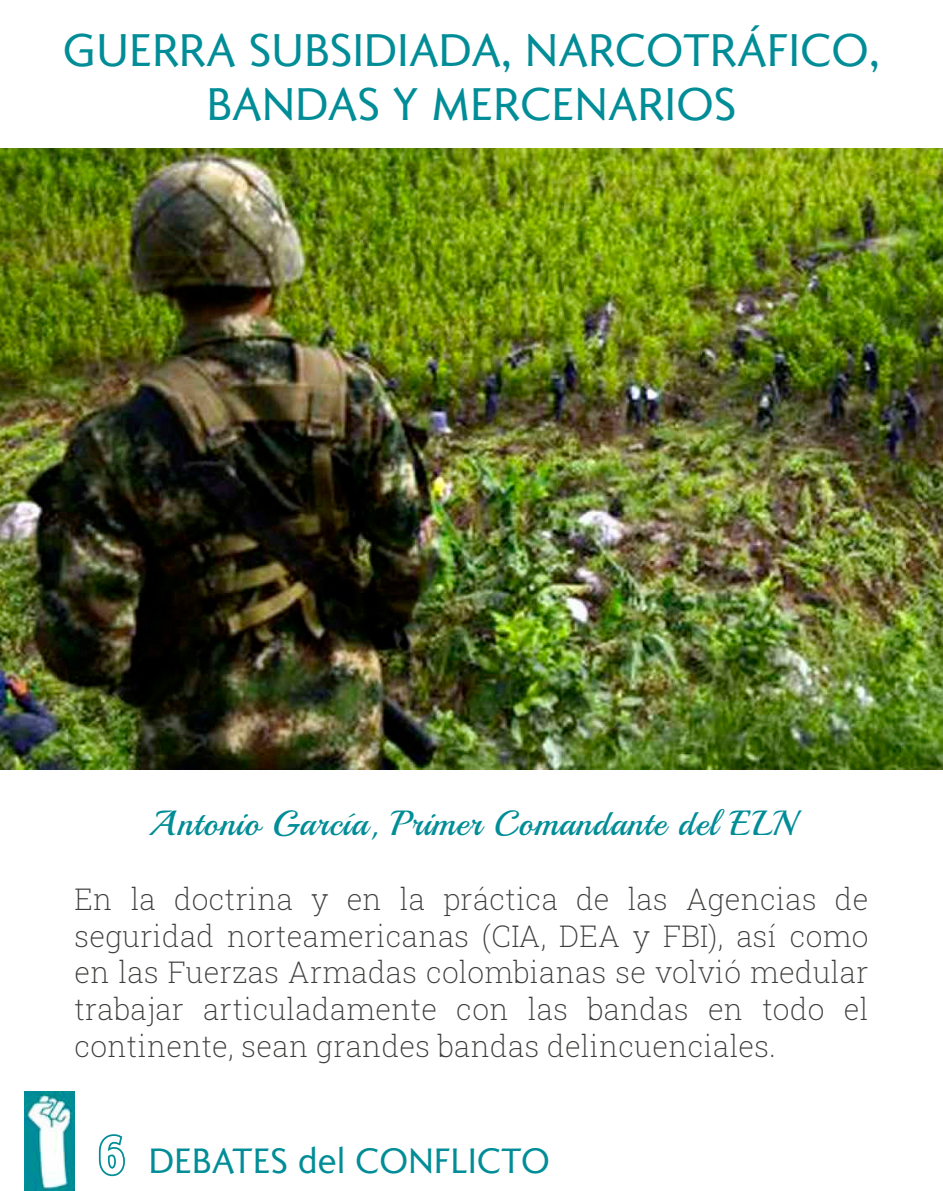
<style>
.page{position:relative;width:943px;height:1191px;background:#fff}
.page>*{position:absolute;margin:0;border:0;box-sizing:border-box;transform-origin:0 0}
.t1{font:45.5px/53.9px "Romanica";letter-spacing:.01em;color:#008d97;text-align:center}
.t2{font:35px "Playball";letter-spacing:.025em;color:#008d97}
.t3{font:35px "Romanica";letter-spacing:.01em;color:#008d97}
.t4{font:200 29.75px/36.8px "Roboto Slab";letter-spacing:.01em;color:#3c3c3a;text-align:justify}
.s1{font-family:"Roboto Condensed";font-weight:700;font-size:52.5px}
</style>
<div class="page">
<img style="left:0;top:149px;width:943px;height:620px">
<img style="left:25px;top:1091px;width:49px;height:100px">
<h1 class="t1" style="left:63px;top:22px;width:818px">GUERRA SUBSIDIADA, NARCOTRÁFICO,<br>BANDAS Y MERCENARIOS</h1>
<p class="t2" style="left:148px;top:802px;width:647px">Antonio García, Primer Comandante del ELN</p>
<p class="t4" style="left:74px;top:879px;width:795px">En la doctrina y en la práctica de las Agencias de seguridad norteamericanas (CIA, DEA y FBI), así como en las Fuerzas Armadas colombianas se volvió medular trabajar articuladamente con las bandas en todo el continente, sean grandes bandas delincuenciales.</p>
<p class="t3" style="left:99px;top:1137px;width:453px"><span class="s1">6</span> DEBATES del CONFLICTO</p>
</div>
